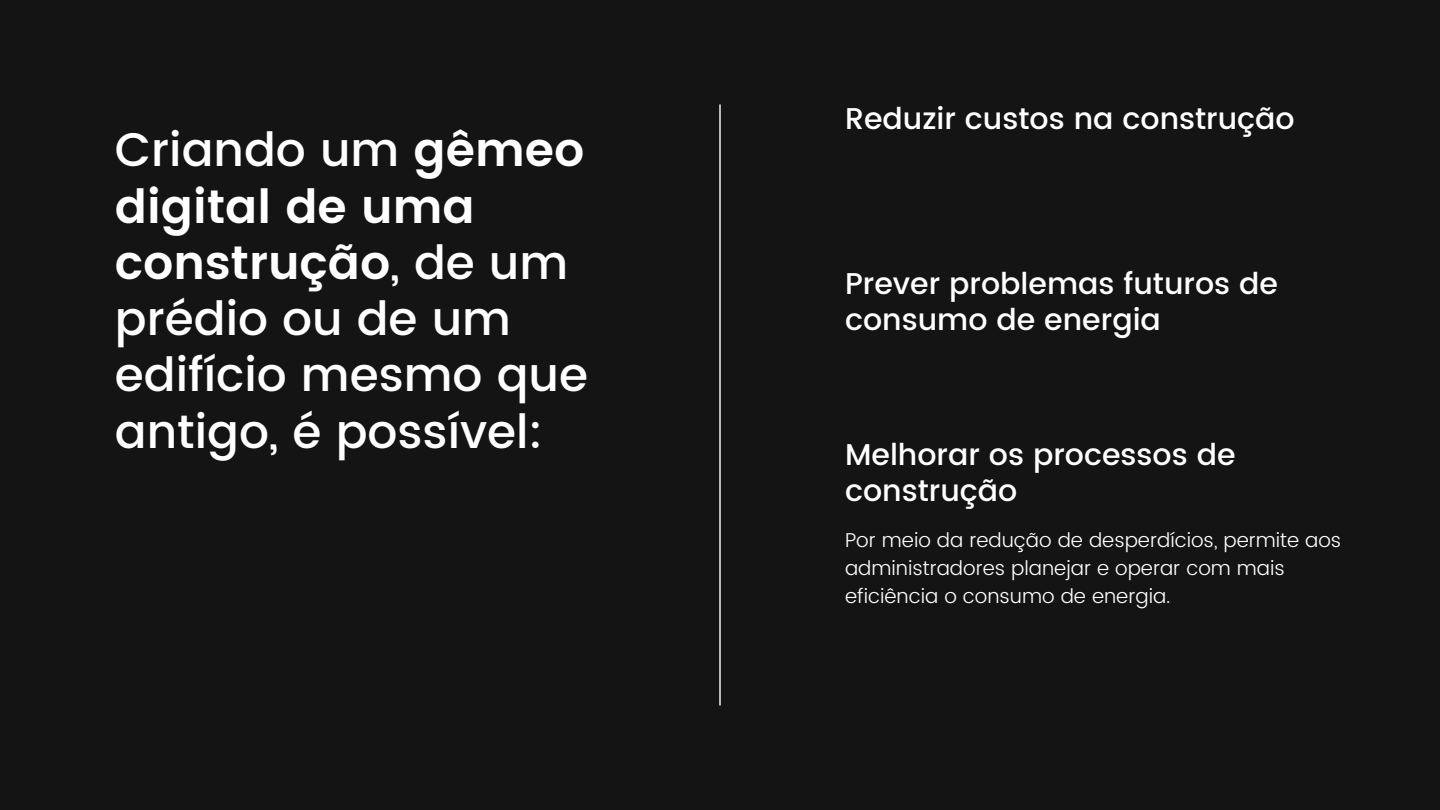
<style>
.page{position:relative;width:1440px;height:810px;background:#141414}
.page>*{position:absolute;margin:0;border:0;box-sizing:border-box;transform-origin:0 0}
.t1{font:500 47px/56.2px "Poppins";color:#fff}
.t2{font:500 30px/36px "Poppins";color:#fff}
.t3{font:300 20px/27.8px "Poppins";color:#fff}
.s1{font-weight:600}
</style>
<div class="page">
<hr style="left:719px;top:105px;width:2px;height:600px;background:#efefef">
<p class="t1" style="left:115px;top:122px;width:475px">Criando um <span class="s1">gêmeo digital de uma construção</span>, de um prédio ou de um edifício mesmo que antigo, é possível:</p>
<p class="t2" style="left:845px;top:101px;width:451px">Reduzir custos na construção</p>
<p class="t2" style="left:845px;top:265px;width:435px">Prever problemas futuros de consumo de energia</p>
<p class="t2" style="left:845px;top:437px;width:392px">Melhorar os processos de construção</p>
<p class="t3" style="left:845px;top:527px;width:498px">Por meio da redução de desperdícios, permite aos administradores planejar e operar com mais eficiência o consumo de energia.</p>
</div>
